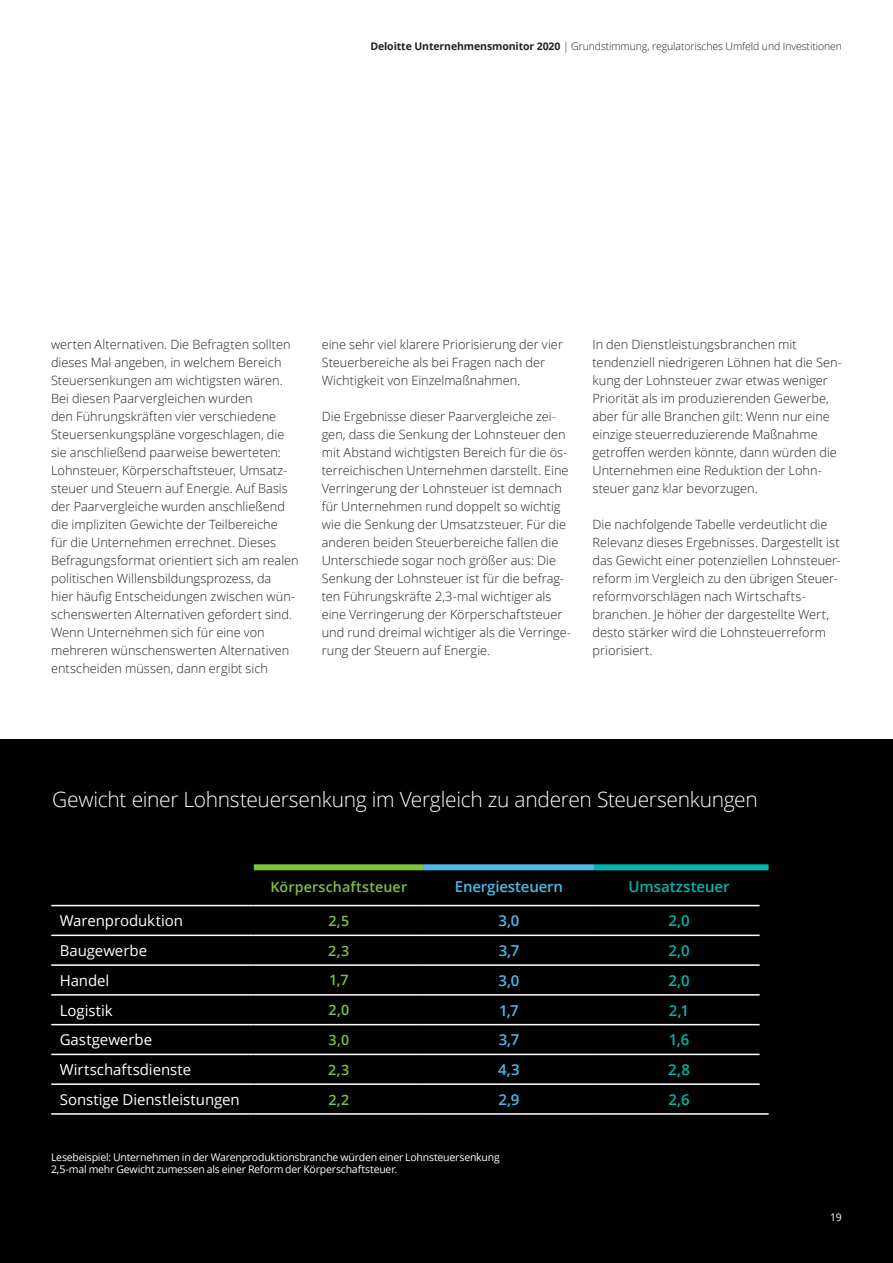
<style>
.page{position:relative;width:893px;height:1263px;background:#fff}
.page>*{position:absolute;margin:0;border:0;box-sizing:border-box;transform-origin:0 0}
.Introduction__14_18p{font:300 21px "Open Sans";letter-spacing:-.015em;color:#fff}
.Body_copy__8_5_12pt{font:15px "Open Sans";letter-spacing:-.005em;color:#fff}
.Body_copy__8_5_12pt-2{font:600 15px "Open Sans";letter-spacing:-.01em;color:#4eb9e9}
.Body_copy__8_5_12pt-3{font:600 15px "Open Sans";color:#00b5ae}
.Body_copy__8_5_12pt-4{font:600 14.25px "Open Sans";letter-spacing:.01em;color:#7fc241}
.Body_copy__8_5_12pt-5{font:300 12.75px/18px "Open Sans";color:#231f20}
.Chart_Table_small_he{font:10.5px/12.8px "Open Sans";letter-spacing:-.02em;color:#fff}
.Brochure_title___Lef{font:300 10.5px "Open Sans";letter-spacing:-.01em;color:#231f20}
.Folio_Right_pg__7_9{font:10.5px "Open Sans";color:#fff}
.s1{font-weight:700}
</style>
<div class="page">
<div style="left:0;top:740px;width:893px;height:523px;background:#010101"></div>
<div style="left:424px;top:864px;width:170px;height:6px;background:#4eb9e9"></div>
<div style="left:254px;top:864px;width:170px;height:6px;background:#7fc241"></div>
<div style="left:594px;top:864px;width:175px;height:6px;background:#00b5ae"></div>
<hr style="left:51px;top:905px;width:203px;height:1px;background:#fff">
<hr style="left:254px;top:905px;width:170px;height:1px;background:#fff">
<hr style="left:424px;top:905px;width:170px;height:1px;background:#fff">
<hr style="left:594px;top:905px;width:166px;height:1px;background:#fff">
<hr style="left:51px;top:934px;width:203px;height:2px;background:#fff">
<hr style="left:254px;top:934px;width:170px;height:2px;background:#fff">
<hr style="left:424px;top:934px;width:170px;height:2px;background:#fff">
<hr style="left:594px;top:934px;width:166px;height:2px;background:#fff">
<hr style="left:51px;top:964px;width:203px;height:2px;background:#fff">
<hr style="left:254px;top:964px;width:170px;height:2px;background:#fff">
<hr style="left:424px;top:964px;width:170px;height:2px;background:#fff">
<hr style="left:594px;top:964px;width:166px;height:2px;background:#fff">
<hr style="left:51px;top:994px;width:203px;height:1px;background:#fff">
<hr style="left:254px;top:994px;width:170px;height:1px;background:#fff">
<hr style="left:424px;top:994px;width:170px;height:1px;background:#fff">
<hr style="left:594px;top:994px;width:166px;height:1px;background:#fff">
<hr style="left:51px;top:1024px;width:203px;height:1px;background:#fff">
<hr style="left:254px;top:1024px;width:170px;height:1px;background:#fff">
<hr style="left:424px;top:1024px;width:170px;height:1px;background:#fff">
<hr style="left:594px;top:1024px;width:166px;height:1px;background:#fff">
<hr style="left:51px;top:1054px;width:203px;height:1px;background:#fff">
<hr style="left:254px;top:1054px;width:170px;height:1px;background:#fff">
<hr style="left:424px;top:1054px;width:170px;height:1px;background:#fff">
<hr style="left:594px;top:1054px;width:166px;height:1px;background:#fff">
<hr style="left:51px;top:1083px;width:203px;height:2px;background:#fff">
<hr style="left:254px;top:1083px;width:170px;height:2px;background:#fff">
<hr style="left:424px;top:1083px;width:170px;height:2px;background:#fff">
<hr style="left:594px;top:1083px;width:166px;height:2px;background:#fff">
<hr style="left:51px;top:1113px;width:203px;height:2px;background:#fff">
<hr style="left:254px;top:1113px;width:170px;height:2px;background:#fff">
<hr style="left:424px;top:1113px;width:170px;height:2px;background:#fff">
<hr style="left:594px;top:1113px;width:175px;height:2px;background:#fff">
<p class="Brochure_title___Lef" style="left:370px;top:39px;width:473px"><span class="s1">Deloitte Unternehmensmonitor 2020</span> | Grundstimmung, regulatorisches Umfeld und Investitionen</p>
<p class="Body_copy__8_5_12pt-5" style="left:51px;top:335px;width:249px">werten Alternativen. Die Befragten sollten dieses Mal angeben, in welchem Bereich Steuersenkungen am wichtigsten wären.<br>Bei diesen Paarvergleichen wurden<br>den Führungskräften vier verschiedene Steuersenkungspläne vorgeschlagen, die sie anschließend paarweise bewerteten:<br>Lohnsteuer, Körperschaftsteuer, Umsatz&shy;steuer und Steuern auf Energie. Auf Basis der Paarvergleiche wurden anschließend die impliziten Gewichte der Teilbereiche<br>für die Unternehmen errechnet. Dieses Befragungsformat orientiert sich am realen politischen Willensbildungsprozess, da<br>hier häufig Entscheidungen zwischen wün&shy;schenswerten Alternativen gefordert sind.</p>
<p class="Body_copy__8_5_12pt-5" style="left:51px;top:623px;width:240px">Wenn Unternehmen sich für eine von mehreren wünschenswerten Alternativen entscheiden müssen, dann ergibt sich</p>
<p class="Body_copy__8_5_12pt-5" style="left:322px;top:335px;width:243px">eine sehr viel klarere Priorisierung der vier<br>Steuerbereiche als bei Fragen nach der<br>Wichtigkeit von Einzelmaßnahmen.</p>
<p class="Body_copy__8_5_12pt-5" style="left:322px;top:407px;width:251px">Die Ergebnisse dieser Paarvergleiche zei&shy;gen, dass die Senkung der Lohnsteuer den mit Abstand wichtigsten Bereich für die ös&shy;terreichischen Unternehmen darstellt. Eine Verringerung der Lohnsteuer ist demnach für Unternehmen rund doppelt so wichtig wie die Senkung der Umsatzsteuer. Für die anderen beiden Steuerbereiche fallen die Unterschiede sogar noch größer aus: Die Senkung der Lohnsteuer ist für die befrag&shy;ten Führungskräfte 2,3-mal wichtiger als eine Verringerung der Körperschaftsteuer und rund dreimal wichtiger als die Verringe&shy;rung der Steuern auf Energie.</p>
<p class="Body_copy__8_5_12pt-5" style="left:592px;top:335px;width:251px">In den Dienstleistungsbranchen mit tendenziell niedrigeren Löhnen hat die Sen&shy;kung der Lohnsteuer zwar etwas weniger Priorität als im produzierenden Gewerbe, aber für alle Branchen gilt: Wenn nur eine einzige steuerreduzierende Maßnahme getroffen werden könnte, dann würden die Unternehmen eine Reduktion der Lohn&shy;steuer ganz klar bevorzugen.</p>
<p class="Body_copy__8_5_12pt-5" style="left:592px;top:515px;width:250px">Die nachfolgende Tabelle verdeutlicht die Relevanz dieses Ergebnisses. Dargestellt ist das Gewicht einer potenziellen Lohnsteuer&shy;reform im Vergleich zu den übrigen Steuer&shy;reformvorschlägen nach Wirtschafts&shy;branchen. Je höher der dargestellte Wert, desto stärker wird die Lohnsteuerreform priorisiert.</p>
<p class="Introduction__14_18p" style="left:52px;top:785px;width:707px">Gewicht einer Lohnsteuersenkung im Vergleich zu anderen Steuersenkungen</p>
<p class="Body_copy__8_5_12pt-4" style="left:271px;top:877px;width:138px">Körperschaftsteuer</p>
<p class="Body_copy__8_5_12pt-2" style="left:455px;top:876px;width:110px">Energiesteuern</p>
<p class="Body_copy__8_5_12pt-3" style="left:628px;top:876px;width:103px">Umsatzsteuer</p>
<p class="Body_copy__8_5_12pt" style="left:60px;top:910px;width:125px">Warenproduktion</p>
<p class="Body_copy__8_5_12pt-4" style="left:328px;top:911px;width:23px">2,5</p>
<p class="Body_copy__8_5_12pt-2" style="left:498px;top:910px;width:22px">3,0</p>
<p class="Body_copy__8_5_12pt-3" style="left:668px;top:910px;width:23px">2,0</p>
<p class="Body_copy__8_5_12pt" style="left:60px;top:940px;width:89px">Baugewerbe</p>
<p class="Body_copy__8_5_12pt-4" style="left:328px;top:941px;width:23px">2,3</p>
<p class="Body_copy__8_5_12pt-2" style="left:499px;top:940px;width:22px">3,7</p>
<p class="Body_copy__8_5_12pt-3" style="left:668px;top:940px;width:23px">2,0</p>
<p class="Body_copy__8_5_12pt" style="left:60px;top:970px;width:51px">Handel</p>
<p class="Body_copy__8_5_12pt-4" style="left:329px;top:970px;width:21px">1,7</p>
<p class="Body_copy__8_5_12pt-2" style="left:498px;top:970px;width:22px">3,0</p>
<p class="Body_copy__8_5_12pt-3" style="left:668px;top:970px;width:23px">2,0</p>
<p class="Body_copy__8_5_12pt" style="left:60px;top:1000px;width:54px">Logistik</p>
<p class="Body_copy__8_5_12pt-4" style="left:328px;top:1000px;width:22px">2,0</p>
<p class="Body_copy__8_5_12pt-2" style="left:499px;top:1000px;width:21px">1,7</p>
<p class="Body_copy__8_5_12pt-3" style="left:669px;top:1000px;width:22px">2,1</p>
<p class="Body_copy__8_5_12pt" style="left:60px;top:1029px;width:94px">Gastgewerbe</p>
<p class="Body_copy__8_5_12pt-4" style="left:329px;top:1030px;width:22px">3,0</p>
<p class="Body_copy__8_5_12pt-2" style="left:499px;top:1029px;width:22px">3,7</p>
<p class="Body_copy__8_5_12pt-3" style="left:669px;top:1029px;width:22px">1,6</p>
<p class="Body_copy__8_5_12pt" style="left:60px;top:1059px;width:133px">Wirtschaftsdienste</p>
<p class="Body_copy__8_5_12pt-4" style="left:328px;top:1060px;width:23px">2,3</p>
<p class="Body_copy__8_5_12pt-2" style="left:498px;top:1059px;width:23px">4,3</p>
<p class="Body_copy__8_5_12pt-3" style="left:668px;top:1059px;width:23px">2,8</p>
<p class="Body_copy__8_5_12pt" style="left:60px;top:1089px;width:181px">Sonstige Dienstleistungen</p>
<p class="Body_copy__8_5_12pt-4" style="left:328px;top:1089px;width:23px">2,2</p>
<p class="Body_copy__8_5_12pt-2" style="left:498px;top:1089px;width:22px">2,9</p>
<p class="Body_copy__8_5_12pt-3" style="left:668px;top:1089px;width:23px">2,6</p>
<p class="Chart_Table_small_he" style="left:51px;top:1150px;width:450px">Lesebeispiel: Unternehmen in der Warenproduktionsbranche würden einer Lohnsteuersenkung<br>2,5-mal mehr Gewicht zumessen als einer Reform der Körperschaftsteuer.</p>
<p class="Folio_Right_pg__7_9" style="left:830px;top:1210px;width:13px">19</p>
</div>
